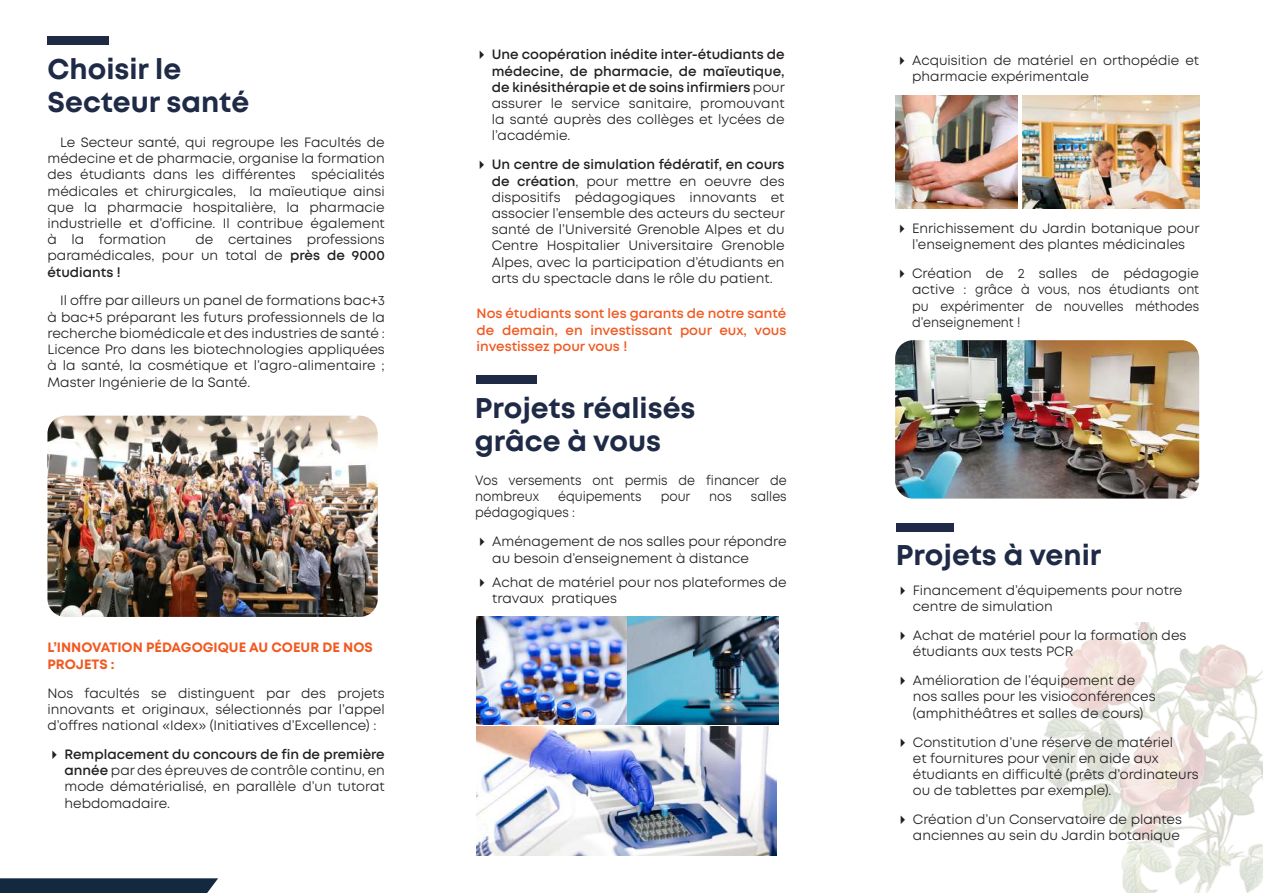
<style>
.page{position:relative;width:1263px;height:893px;background:#fff}
.page>*{position:absolute;margin:0;border:0;box-sizing:border-box;transform-origin:0 0}
.t1{font:700 28.5px/33px "Mont";color:#1f2b46}
.t2{font:13.5px/16.2px "Mont";color:#231f20}
.t3{font:600 13.5px/16.2px "Mont";color:#231f20;text-align:justify}
.t4{font:13.5px/16.2px "Mont";color:#231f20;scale:.93 1}
.t5{font:600 13.5px/16.2px "Mont";color:#f15921;text-align:justify}
.t6{font:700 13.5px/16.2px "Mont";color:#f15921}
.s1{font-weight:600}
.s2{font-weight:400}
</style>
<div class="page">
<img style="left:1044px;top:623px;width:219px;height:270px">
<div style="left:47px;top:36px;width:62px;height:9px;background:#1f2b46"></div>
<div style="left:896px;top:523px;width:57px;height:9px;background:#1f2b46"></div>
<div style="left:476px;top:375px;width:61px;height:9px;background:#1f2b46"></div>
<img style="left:47px;top:416px;width:331px;height:201px">
<img style="left:895px;top:340px;width:304px;height:159px">
<img style="left:477px;top:727px;width:299px;height:128px">
<img style="left:477px;top:617px;width:302px;height:108px">
<img style="left:895px;top:96px;width:122px;height:112px">
<img style="left:1023px;top:96px;width:176px;height:112px">
<svg style="left:0;top:878px;width:218px;height:15px;background:#1d3248"></svg>
<h1 class="t1" style="left:47px;top:53px;width:203px">Choisir le<br>Secteur santé</h1>
<p class="t2" style="left:47px;top:134px;width:339px;text-align:justify;text-indent:13px">Le Secteur santé, qui regroupe les Facultés de médecine et de pharmacie, organise la formation des étudiants dans les différentes spécialités médicales et chirurgicales, la maïeutique ainsi que la pharmacie hospitalière, la pharmacie industrielle et d’officine. Il contribue également à la formation</p>
<p class="t2" style="left:47px;top:231px;width:339px;text-align:justify;text-indent:148px">de certaines professions paramédicales, pour un total de <span class="s1">près de 9000 étudiants !</span></p>
<p class="t2" style="left:47px;top:293px;width:339px;text-align:justify;text-indent:13px">Il offre par ailleurs un panel de formations bac+3 à bac+5 préparant les futurs professionnels de la recherche biomédicale et des industries de santé :<br>Licence Pro dans les biotechnologies appliquées à la santé, la cosmétique et l’agro-alimentaire ; Master Ingénierie de la Santé.</p>
<p class="t6" style="left:47px;top:640px;width:327px">L’INNOVATION PÉDAGOGIQUE AU COEUR DE NOS<br>PROJETS :</p>
<p class="t2" style="left:47px;top:685px;width:339px;text-align:justify">Nos facultés se distinguent par des projets innovants et originaux, sélectionnés par l’appel d’offres national «Idex» (Initiatives d’Excellence) :</p>
<p class="t2" style="left:64px;top:746px;width:322px;text-align:justify"><span class="s1">Remplacement du concours de fin de première année</span> par des épreuves de contrôle continu, en mode dématérialisé, en parallèle d’un tutorat hebdomadaire.</p>
<p class="t3" style="left:492px;top:47px;width:295px">Une coopération inédite inter-étudiants de médecine, de pharmacie, de maïeutique, de kinésithérapie et de soins infirmiers <span class="s2">pour assurer le service sanitaire, promouvant la santé auprès des collèges et lycées de l’académie.</span></p>
<p class="t2" style="left:492px;top:157px;width:295px;text-align:justify"><span class="s1">Un centre de simulation fédératif, en cours de création</span>, pour mettre en oeuvre des dispositifs pédagogiques innovants et associer l’ensemble des acteurs du secteur santé de l’Université Grenoble Alpes et du Centre Hospitalier Universitaire Grenoble Alpes, avec la participation d’étudiants en arts du spectacle dans le rôle du patient.</p>
<p class="t5" style="left:477px;top:306px;width:311px">Nos étudiants sont les garants de notre santé de demain, en investissant pour eux, vous investissez pour vous !</p>
<h1 class="t1" style="left:475px;top:392px;width:222px">Projets réalisés grâce à vous</h1>
<p class="t4" style="left:475px;top:472px;width:336px">Vos versements ont permis de financer de nombreux</p>
<p class="t4" style="left:558px;top:488px;width:91px">équipements</p>
<p class="t4" style="left:661px;top:488px;width:34px">pour</p>
<p class="t4" style="left:709px;top:488px;width:26px">nos</p>
<p class="t4" style="left:751px;top:488px;width:40px">salles</p>
<p class="t4" style="left:492px;top:498px;width:318px;line-height:29px;text-indent:-17px">pédagogiques :<br>Aménagement de nos salles pour répondre</p>
<p class="t2" style="left:492px;top:546px;width:296px;line-height:24.8px">au besoin d’enseignement à distance<br>Achat de matériel pour nos plateformes de</p>
<p class="t2" style="left:492px;top:591px;width:126px">travaux pratiques</p>
<p class="t2" style="left:912px;top:52px;width:289px">Acquisition de matériel en orthopédie et pharmacie expérimentale</p>
<p class="t2" style="left:912px;top:220px;width:289px">Enrichissement du Jardin botanique pour l’enseignement des plantes médicinales</p>
<p class="t2" style="left:912px;top:265px;width:289px;text-align:justify">Création de 2 salles de pédagogie active : grâce à vous, nos étudiants ont pu expérimenter de nouvelles méthodes d’enseignement !</p>
<h1 class="t1" style="left:896px;top:539px;width:207px">Projets à venir</h1>
<p class="t2" style="left:913px;top:582px;width:271px">Financement d’équipements pour notre centre de simulation</p>
<p class="t2" style="left:913px;top:627px;width:275px">Achat de matériel pour la formation des étudiants aux tests PCR</p>
<p class="t2" style="left:913px;top:672px;width:244px">Amélioration de l’équipement de nos salles pour les visioconférences (amphithéâtres et salles de cours)</p>
<p class="t2" style="left:913px;top:734px;width:287px">Constitution d’une réserve de matériel<br>et fournitures pour venir en aide aux étudiants en difficulté (prêts d’ordinateurs ou de tablettes par exemple).</p>
<p class="t2" style="left:913px;top:811px;width:271px">Création d’un Conservatoire de plantes anciennes au sein du Jardin botanique</p>
</div>
